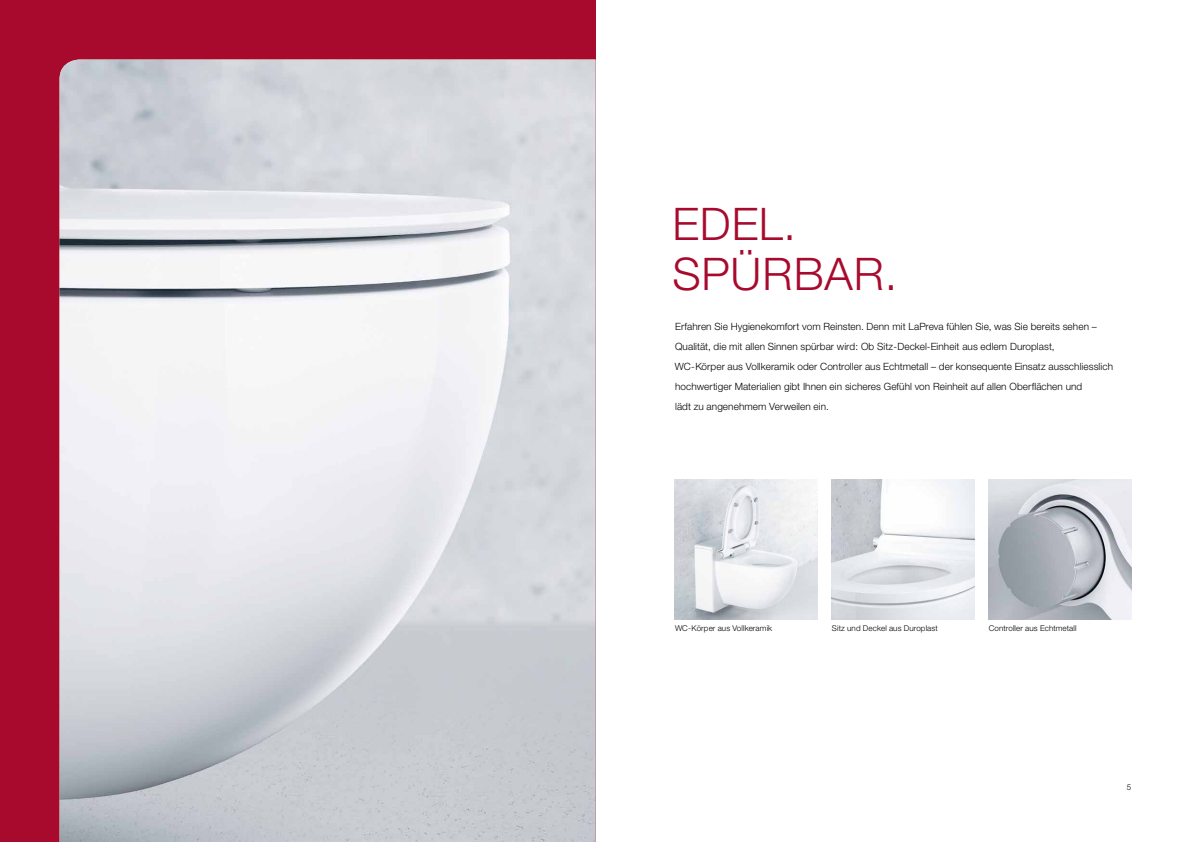
<style>
.page{position:relative;width:1191px;height:842px;background:#fff}
.page>*{position:absolute;margin:0;border:0;box-sizing:border-box;transform-origin:0 0}
.t1{font:300 45px/50px "Helvetica Neue LT Std";letter-spacing:.02em;color:#a70a2d}
.t2{font:300 10px/20px "Helvetica Neue LT Std";letter-spacing:.005em;color:#000}
.t3{font:300 8px "Helvetica Neue LT Std";letter-spacing:.015em;color:#000}
</style>
<div class="page">
<div style="left:0;top:0;width:595px;height:842px;background:#a70a2d"></div>
<img style="left:60px;top:60px;width:535px;height:782px">
<img style="left:675px;top:480px;width:142px;height:140px">
<img style="left:831px;top:480px;width:143px;height:140px">
<img style="left:988px;top:480px;width:143px;height:140px">
<h1 class="t1" style="left:672px;top:198px;width:226px">EDEL.<br>SPÜRBAR.</h1>
<p class="t2" style="left:675px;top:316px;width:440px">Erfahren Sie Hygienekomfort vom Reinsten. Denn mit LaPreva fühlen Sie, was Sie bereits sehen – Qualität, die mit allen Sinnen spürbar wird: Ob Sitz-Deckel-Einheit aus edlem Duroplast,<br>WC-Körper aus Vollkeramik oder Controller aus Echtmetall – der konsequente Einsatz ausschliesslich hochwertiger Materialien gibt Ihnen ein sicheres Gefühl von Reinheit auf allen Oberflächen und<br>lädt zu angenehmem Verweilen ein.</p>
<p class="t3" style="left:675px;top:623px;width:99px">WC-Körper aus Vollkeramik</p>
<p class="t3" style="left:832px;top:623px;width:107px">Sitz und Deckel aus Duroplast</p>
<p class="t3" style="left:988px;top:623px;width:89px">Controller aus Echtmetall</p>
<p class="t3" style="left:1127px;top:782px;width:6px">5</p>
</div>
